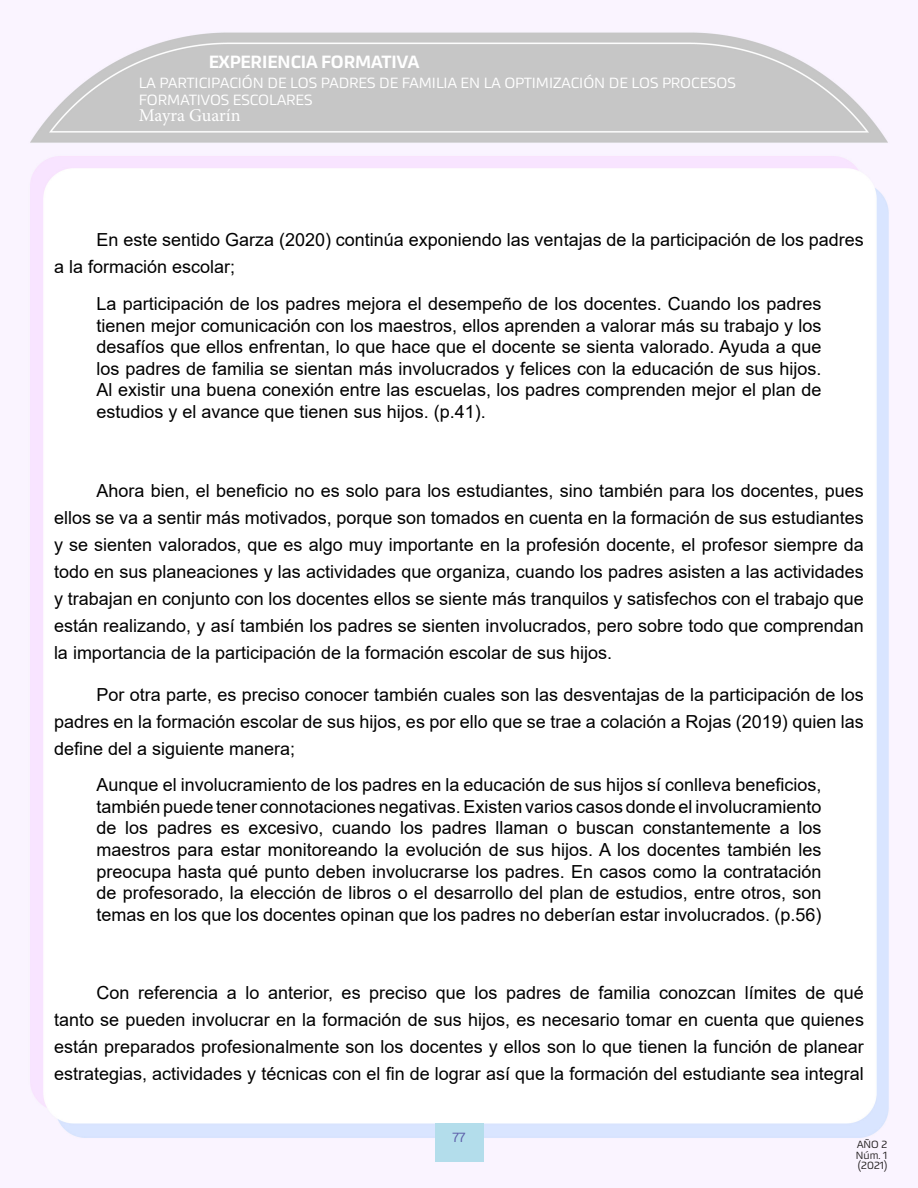
<style>
.page{position:relative;width:918px;height:1188px;background:#fff}
.page>*{position:absolute;margin:0;border:0;box-sizing:border-box;transform-origin:0 0}
.t1{font:18px/27px "Arial";color:#000;text-align:justify}
.t2{font:500 18px "Akceler A";color:#fff}
.t3{font:18px "Minion Pro";color:#fff}
.t4{font:15px/16.5px "Akceler A";color:#fff}
.t5{font:13.5px "Akceler A";color:#5c5ea9}
.t6{font:10.5px/10.5px "Akceler A";color:#231f20;text-align:justify}
</style>
<div class="page">
<img style="left:0;top:0;width:918px;height:1188px">
<div style="left:435px;top:1123px;width:48px;height:39px;background:#b3ddeb"></div>
<div style="left:54px;top:191px;width:810px;height:17px;background:#fff"></div>
<div style="left:54px;top:233px;width:810px;height:44px;background:#fff"></div>
<div style="left:54px;top:297px;width:810px;height:125px;background:#fff"></div>
<div style="left:54px;top:442px;width:810px;height:16px;background:#fff"></div>
<div style="left:54px;top:484px;width:810px;height:178px;background:#fff"></div>
<div style="left:54px;top:688px;width:810px;height:70px;background:#fff"></div>
<div style="left:54px;top:778px;width:810px;height:147px;background:#fff"></div>
<div style="left:54px;top:944px;width:810px;height:17px;background:#fff"></div>
<div style="left:54px;top:986px;width:810px;height:98px;background:#fff"></div>
<p class="t2" style="left:209px;top:48px;width:212px">EXPERIENCIA FORMATIVA</p>
<p class="t4" style="left:139px;top:74px;width:598px">LA PARTICIPACIÓN DE LOS PADRES DE FAMILIA EN LA OPTIMIZACIÓN DE LOS PROCESOS<br>FORMATIVOS ESCOLARES</p>
<p class="t3" style="left:139px;top:104px;width:103px">Mayra Guarín</p>
<p class="t1" style="left:54px;top:227px;width:811px;text-indent:43px">En este sentido Garza (2020) continúa exponiendo las ventajas de la participación de los padres a la formación escolar;</p>
<p class="t1" style="left:97px;top:293px;width:726px;line-height:21.6px">La participación de los padres mejora el desempeño de los docentes. Cuando los padres tienen mejor comunicación con los maestros, ellos aprenden a valorar más su trabajo y los desafíos que ellos enfrentan, lo que hace que el docente se sienta valorado. Ayuda a que los padres de familia se sientan más involucrados y felices con la educación de sus hijos.<br>Al existir una buena conexión entre las escuelas, los padres comprenden mejor el plan de estudios y el avance que tienen sus hijos. (p.41).</p>
<p class="t1" style="left:54px;top:477px;width:811px;text-indent:43px">Ahora bien, el beneficio no es solo para los estudiantes, sino también para los docentes, pues ellos se va a sentir más motivados, porque son tomados en cuenta en la formación de sus estudiantes y se sienten valorados, que es algo muy importante en la profesión docente, el profesor siempre da todo en sus planeaciones y las actividades que organiza, cuando los padres asisten a las actividades y trabajan en conjunto con los docentes ellos se siente más tranquilos y satisfechos con el trabajo que están realizando, y así también los padres se sienten involucrados, pero sobre todo que comprendan la importancia de la participación de la formación escolar de sus hijos.</p>
<p class="t1" style="left:54px;top:681px;width:811px;text-indent:43px">Por otra parte, es preciso conocer también cuales son las desventajas de la participación de los padres en la formación escolar de sus hijos, es por ello que se trae a colación a Rojas (2019) quien las define del a siguiente manera;</p>
<p class="t1" style="left:97px;top:774px;width:726px;line-height:21.6px">Aunque el involucramiento de los padres en la educación de sus hijos sí conlleva beneficios, también puede tener connotaciones negativas. Existen varios casos donde el involucramiento de los padres es excesivo, cuando los padres llaman o buscan constantemente a los maestros para estar monitoreando la evolución de sus hijos. A los docentes también les preocupa hasta qué punto deben involucrarse los padres. En casos como la contratación de profesorado, la elección de libros o el desarrollo del plan de estudios, entre otros, son temas en los que los docentes opinan que los padres no deberían estar involucrados. (p.56)</p>
<p class="t1" style="left:54px;top:980px;width:812px;text-indent:43px">Con referencia a lo anterior, es preciso que los padres de familia conozcan límites de qué tanto se pueden involucrar en la formación de sus hijos, es necesario tomar en cuenta que quienes están preparados profesionalmente son los docentes y ellos son lo que tienen la función de planear estrategias, actividades y técnicas con el fin de lograr así que la formación del estudiante sea integral</p>
<p class="t5" style="left:452px;top:1127px;width:15px">77</p>
<p class="t6" style="left:855px;top:1139px;width:33px;rotate:-1deg">AÑO 2<br>Núm. 1 (2021)</p>
</div>
